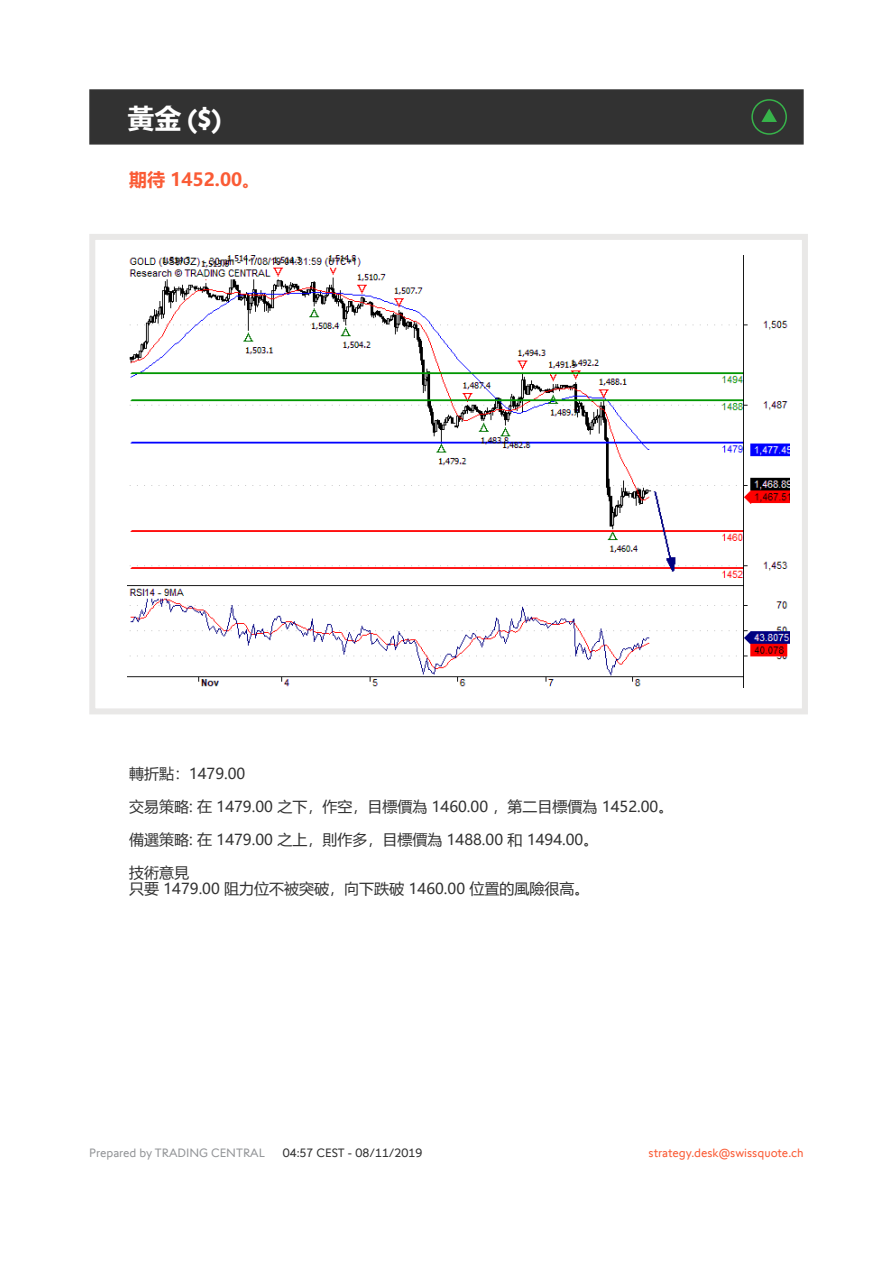
<style>
.page{position:relative;width:893px;height:1263px;background:#fff}
.page>*{position:absolute;margin:0;border:0;box-sizing:border-box;transform-origin:0 0}
.t1{font:700 27px "Swissquote CT";color:#fff}
.t2{font:700 18px "Microsoft Ya Hei UI";color:#fa5b35}
.t3{font:15px/16.5px "Microsoft Ya Hei UI";color:#323232}
.t4{font:12px "Swissquote CT";color:#fa5b35}
.t5{font:12px "Swissquote CT";color:#939598}
.t6{font:12px "Swissquote CT";color:#323232}
.s1{font-family:"Microsoft Ya Hei UI"}
</style>
<div class="page">
<div style="left:89px;top:234px;width:719px;height:480px;border:6px solid #e9e8e7"></div>
<div style="left:89px;top:89px;width:715px;height:56px;background:#323232;border:2px solid #323232"></div>
<img style="left:128px;top:255px;width:661px;height:432px">
<svg style="left:751px;top:99px;width:36px;height:36px"></svg>
<h1 class="t1" style="left:128px;top:102px;width:95px"><span class="s1">黃金</span> ($)</h1>
<p class="t2" style="left:129px;top:167px;width:133px">期待 1452.00。</p>
<p class="t3" style="left:129px;top:765px;width:118px">轉折點：1479.00</p>
<p class="t3" style="left:129px;top:798px;width:546px">交易策略: 在 1479.00 之下，作空，目標價為 1460.00 ，第二目標價為 1452.00。</p>
<p class="t3" style="left:129px;top:831px;width:471px">備選策略: 在 1479.00 之上，則作多，目標價為 1488.00 和 1494.00。</p>
<p class="t3" style="left:129px;top:864px;width:462px">技術意見<br>只要 1479.00 阻力位不被突破，向下跌破 1460.00 位置的風險很高。</p>
<p class="t5" style="left:89px;top:1145px;width:177px">Prepared by TRADING CENTRAL</p>
<p class="t6" style="left:283px;top:1145px;width:141px">04:57 CEST - 08/11/2019</p>
<p class="t4" style="left:649px;top:1145px;width:157px">strategy.desk@swissquote.ch</p>
</div>
